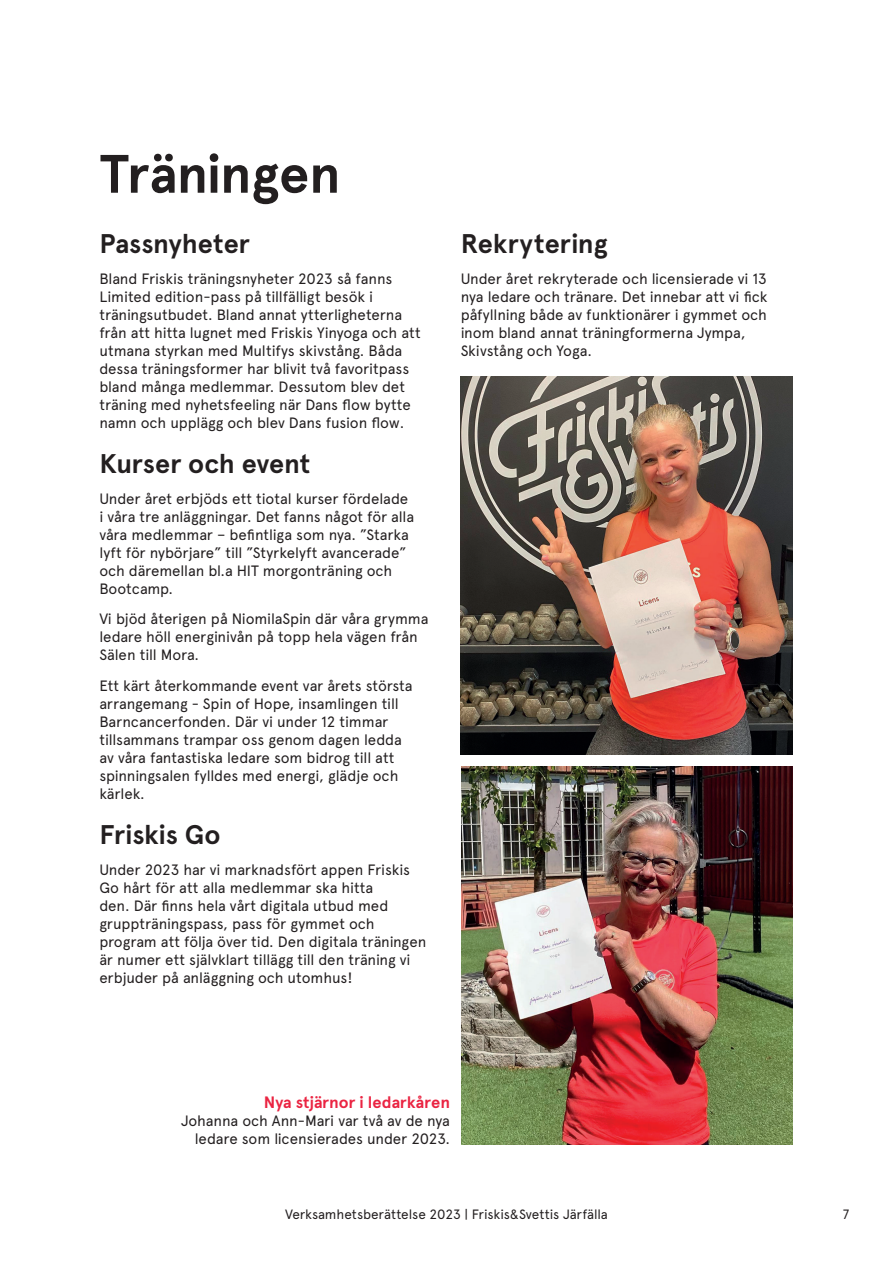
<style>
.page{position:relative;width:893px;height:1263px;background:#fff}
.page>*{position:absolute;margin:0;border:0;box-sizing:border-box;transform-origin:0 0}
.t1{font:700 54px "Apercu";letter-spacing:-.01em;color:#231f20}
.t2{font:700 27px "Apercu";color:#231f20}
.t3{font:700 16.5px "Apercu";color:#ea2442}
.t4{font:15px/18px "Apercu";letter-spacing:-.01em;color:#231f20}
.t5{font:13.5px "Apercu";letter-spacing:-.01em;color:#231f20}
</style>
<div class="page">
<img style="left:461px;top:376px;width:332px;height:379px">
<img style="left:461px;top:766px;width:332px;height:379px">
<h1 class="t1" style="left:100px;top:141px;width:242px">Träningen</h1>
<h2 class="t2" style="left:99px;top:227px;width:152px">Passnyheter</h2>
<p class="t4" style="left:99px;top:269px;width:323px">Bland Friskis träningsnyheter 2023 så fanns Limited edition-pass på tillfälligt besök i träningsutbudet. Bland annat ytterligheterna från att hitta lugnet med Friskis Yinyoga och att utmana styrkan med Multifys skivstång. Båda dessa träningsformer har blivit två favoritpass bland många medlemmar. Dessutom blev det träning med nyhetsfeeling när Dans flow bytte namn och upplägg och blev Dans fusion flow.</p>
<h2 class="t2" style="left:99px;top:447px;width:213px">Kurser och event</h2>
<p class="t4" style="left:99px;top:489px;width:316px">Under året erbjöds ett tiotal kurser fördelade i våra tre anläggningar. Det fanns något för alla våra medlemmar – befintliga som nya. ”Starka lyft för nybörjare” till ”Styrkelyft avancerade” och däremellan bl.a HIT morgonträning och Bootcamp.</p>
<p class="t4" style="left:99px;top:610px;width:331px">Vi bjöd återigen på NiomilaSpin där våra grymma ledare höll energinivån på topp hela vägen från<br>Sälen till Mora.</p>
<p class="t4" style="left:99px;top:677px;width:315px">Ett kärt återkommande event var årets största arrangemang - Spin of Hope, insamlingen till Barncancerfonden. Där vi under 12 timmar tillsammans trampar oss genom dagen ledda av våra fantastiska ledare som bidrog till att spinningsalen fylldes med energi, glädje och kärlek.</p>
<h2 class="t2" style="left:99px;top:819px;width:123px">Friskis Go</h2>
<p class="t4" style="left:99px;top:861px;width:329px">Under 2023 har vi marknadsfört appen Friskis Go hårt för att alla medlemmar ska hitta<br>den. Där finns hela vårt digitala utbud med gruppträningspass, pass för gymmet och program att följa över tid. Den digitala träningen är numer ett självklart tillägg till den träning vi erbjuder på anläggning och utomhus!</p>
<h2 class="t2" style="left:461px;top:227px;width:148px">Rekrytering</h2>
<p class="t4" style="left:461px;top:269px;width:308px">Under året rekryterade och licensierade vi 13 nya ledare och tränare. Det innebar att vi fick påfyllning både av funktionärer i gymmet och inom bland annat träningformerna Jympa, Skivstång och Yoga.</p>
<p class="t3" style="left:264px;top:1092px;width:188px">Nya stjärnor i ledarkåren</p>
<p class="t4" style="left:181px;top:1111px;width:270px;text-align:right">Johanna och Ann-Mari var två av de nya ledare som licensierades under 2023.</p>
<p class="t5" style="left:285px;top:1206px;width:324px">Verksamhetsberättelse 2023 | Friskis&amp;Svettis Järfälla</p>
<p class="t5" style="left:843px;top:1206px;width:8px">7</p>
</div>
